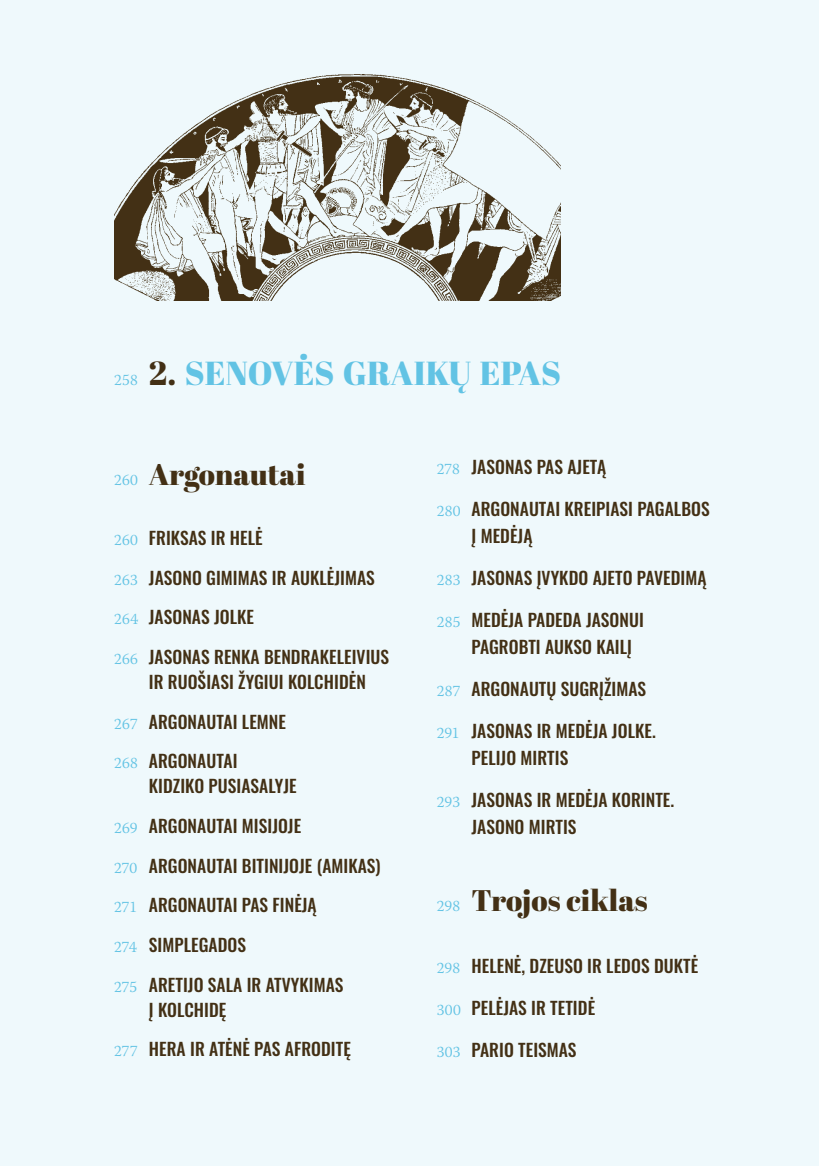
<style>
.page{position:relative;width:819px;height:1166px;background:#eff9fc}
.page>*{position:absolute;margin:0;border:0;box-sizing:border-box;transform-origin:0 0}
.t1{font:33.25px "Abril Fatface";color:#62c3e4}
.t2{font:29.75px "Abril Fatface";letter-spacing:.005em;color:#433015}
.t3{font:500 17.5px/26.9px "Oswald";letter-spacing:.005em;color:#433015}
.s1{font-family:"Warnock Pro";font-weight:300;font-size:15.75px}
.s2{color:#433015}
.s3{font-family:"Warnock Pro";font-weight:300;font-size:15.75px;color:#62c3e4}
</style>
<div class="page">
<img style="left:114px;top:74px;width:446px;height:226px">
<h1 class="t1" style="left:114px;top:350px;width:443px"><span class="s1">258</span> <span class="s2">2.</span> Senovės Graikų epas</h1>
<h2 class="t2" style="left:114px;top:454px;width:193px"><span class="s3">260</span> Argonautai</h2>
<p class="t3" style="left:114px;top:522px;width:150px"><span class="s3">260</span> FRIKSAS IR HELĖ</p>
<p class="t3" style="left:114px;top:562px;width:262px"><span class="s3">263</span> JASONO GIMIMAS IR AUKLĖJIMAS</p>
<p class="t3" style="left:114px;top:602px;width:141px"><span class="s3">264</span> JASONAS JOLKE</p>
<p class="t3" style="left:149px;top:643px;width:242px;line-height:24.8px;text-indent:-35px"><span class="s3">266</span> JASONAS RENKA BENDRAKELEIVIUS<br>IR RUOŠIASI ŽYGIUI KOLCHIDĖN</p>
<p class="t3" style="left:114px;top:706px;width:173px"><span class="s3">267</span> ARGONAUTAI LEMNE</p>
<p class="t3" style="left:149px;top:747px;width:149px;line-height:24.8px;text-indent:-35px"><span class="s3">268</span> ARGONAUTAI<br>KIDZIKO PUSIASALYJE</p>
<p class="t3" style="left:114px;top:810px;width:188px"><span class="s3">269</span> ARGONAUTAI M ISIJOJE</p>
<p class="t3" style="left:114px;top:850px;width:268px"><span class="s3">270</span> ARGONAUTAI BITINIJOJE (AMIKAS)</p>
<p class="t3" style="left:114px;top:890px;width:204px"><span class="s3">271</span> ARGONAUTAI PAS FINĖJĄ</p>
<p class="t3" style="left:114px;top:930px;width:133px"><span class="s3">274</span> SIMPLEGADOS</p>
<p class="t3" style="left:149px;top:970px;width:196px;line-height:24.8px;text-indent:-35px"><span class="s3">275</span> ARETIJO SALA IR ATVYKIMAS<br>Į KOLCHIDĘ</p>
<p class="t3" style="left:114px;top:1034px;width:238px"><span class="s3">277</span> HERA IR ATĖNĖ PAS AFRODITĘ</p>
<p class="t3" style="left:437px;top:452px;width:171px"><span class="s3">278</span> JASONAS PAS AJETĄ</p>
<p class="t3" style="left:471px;top:494px;width:240px;text-indent:-35px"><span class="s3">280</span> ARGONAUTAI KREIPIASI PAGALBOS<br>Į MEDĖJĄ</p>
<p class="t3" style="left:437px;top:563px;width:271px"><span class="s3">283</span> JASONAS ĮVYKDO AJETO PAVEDIMĄ</p>
<p class="t3" style="left:471px;top:605px;width:174px;text-indent:-35px"><span class="s3">285</span> MEDĖJA PADEDA JASONUI<br>PAGROBTI AUKSO KAILĮ</p>
<p class="t3" style="left:437px;top:673px;width:211px"><span class="s3">287</span> ARGONAUTŲ SUGRĮŽIMAS</p>
<p class="t3" style="left:471px;top:715px;width:186px;text-indent:-35px"><span class="s3">291</span> JASONAS IR M EDĖJA JOLKE.<br>PELIJO MIRTIS</p>
<p class="t3" style="left:471px;top:784px;width:204px;text-indent:-35px"><span class="s3">293</span> JASONAS IR M EDĖJA KORINTE.<br>JASONO MIRTIS</p>
<h2 class="t2" style="left:437px;top:880px;width:212px"><span class="s3">298</span> Trojos ciklas</h2>
<p class="t3" style="left:437px;top:951px;width:263px"><span class="s3">298</span> HELENĖ, DZEUSO IR LEDOS DUKTĖ</p>
<p class="t3" style="left:437px;top:992px;width:160px"><span class="s3">300</span> PELĖJAS IR TETIDĖ</p>
<p class="t3" style="left:437px;top:1034px;width:141px"><span class="s3">303</span> PARIO TEISMAS</p>
</div>
